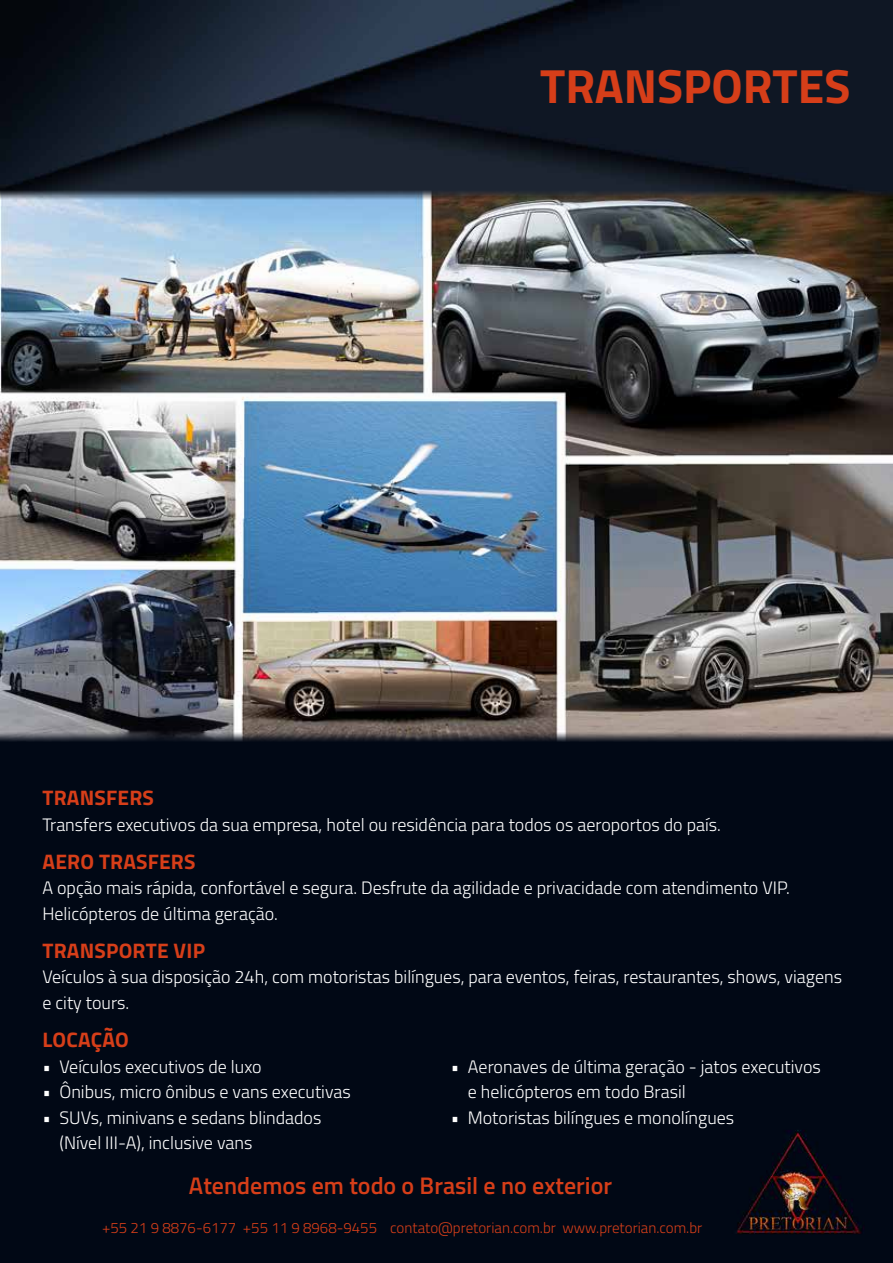
<style>
.page{position:relative;width:893px;height:1263px;background:#fff}
.page>*{position:absolute;margin:0;border:0;box-sizing:border-box;transform-origin:0 0}
.t1{font:700 48px "Titillium Web";color:#d63e19}
.t2{font:600 24px "Titillium Web";color:#d63e19}
.t3{font:700 21px "Titillium Web";letter-spacing:.01em;color:#d63e19}
.t4{font:300 18px/25.5px "Titillium Web";color:#fff}
.t5{font:300 15px "Titillium Web";color:#d63e19}
</style>
<div class="page">
<img style="left:0;top:0;width:893px;height:1263px">
<img style="left:0;top:190px;width:893px;height:552px">
<h1 class="t1" style="left:540px;top:50px;width:312px">TRANSPORTES</h1>
<p class="t3" style="left:43px;top:782px;width:113px">TRANSFERS</p>
<p class="t4" style="left:42px;top:812px;width:680px">Transfers executivos da sua empresa, hotel ou residência para todos os aeroportos do país.</p>
<p class="t3" style="left:43px;top:845px;width:154px">AERO TRASFERS</p>
<p class="t4" style="left:42px;top:875px;width:749px">A opção mais rápida, confortável e segura. Desfrute da agilidade e privacidade com atendimento VIP.<br>Helicópteros de última geração.</p>
<p class="t3" style="left:43px;top:934px;width:164px">TRANSPORTE VIP</p>
<p class="t4" style="left:42px;top:964px;width:801px">Veículos à sua disposição 24h, com motoristas bilíngues, para eventos, feiras, restaurantes, shows, viagens e city tours.</p>
<p class="t3" style="left:43px;top:1024px;width:88px">LOCAÇÃO</p>
<p class="t4" style="left:42px;top:1053px;width:221px">• Veículos executivos de luxo</p>
<p class="t4" style="left:42px;top:1079px;width:310px">• Ônibus, micro ônibus e vans executivas</p>
<p class="t4" style="left:59px;top:1105px;width:263px;text-indent:-17px">• SUVs, minivans e sedans blindados (Nível III-A), inclusive vans</p>
<p class="t4" style="left:468px;top:1054px;width:354px;text-indent:-17px">• Aeronaves de última geração - jatos executivos e helicópteros em todo Brasil</p>
<p class="t4" style="left:451px;top:1105px;width:285px">• Motoristas bilíngues e monolíngues</p>
<h2 class="t2" style="left:189px;top:1172px;width:425px">Atendemos em todo o Brasil e no exterior</h2>
<p class="t5" style="left:102px;top:1218px;width:602px">+55 21 9 8876-6177 +55 11 9 8968-9455 contato@pretorian.com.br www.pretorian.com.br</p>
</div>
